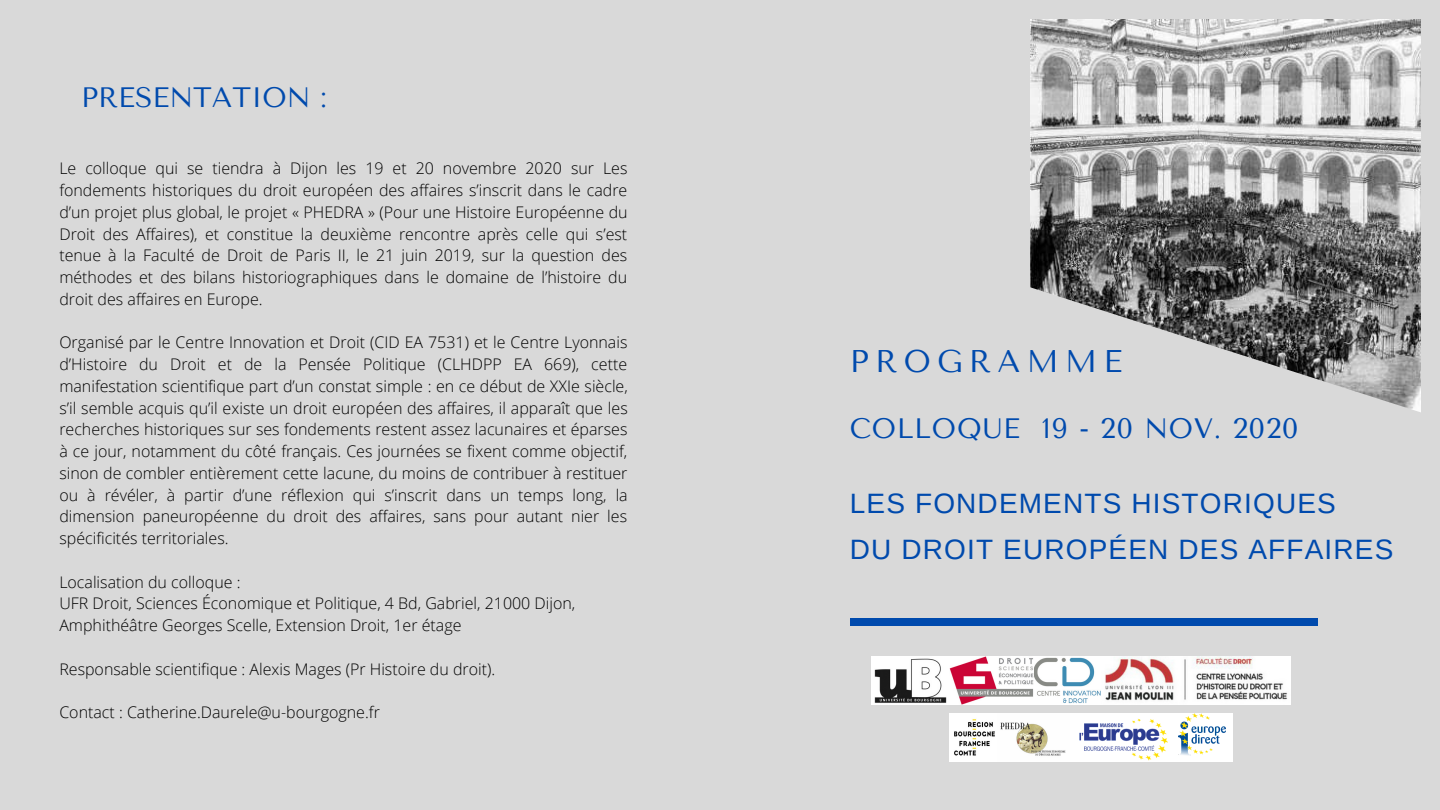
<style>
.page{position:relative;width:1440px;height:810px;background:#d9d9d9}
.page>*{position:absolute;margin:0;border:0;box-sizing:border-box;transform-origin:0 0}
.t1{font:31.2px "Tenor Sans";letter-spacing:.2em;color:#004aad}
.t2{font:28px/46.5px "Arimo";letter-spacing:.04em;color:#004aad}
.t3{font:28px "Tenor Sans";letter-spacing:.025em;color:#004aad}
.t4{font:28px "Tenor Sans";color:#004aad}
.t5{font:300 16px/21.8px "Open Sans";color:#000;text-align:justify}
</style>
<div class="page">
<img style="left:1031px;top:20px;width:389px;height:48px">
<svg style="left:871px;top:68px;width:550px;height:646px"></svg>
<div style="left:850px;top:618px;width:468px;height:8px;background:#004aad"></div>
<img style="left:872px;top:657px;width:419px;height:48px">
<img style="left:949px;top:714px;width:121px;height:48px">
<div style="left:1070px;top:714px;width:163px;height:48px;background:#fff"></div>
<img style="left:1079px;top:718px;width:89px;height:43px">
<img style="left:1178px;top:714px;width:48px;height:42px">
<h2 class="t4" style="left:81px;top:81px;width:247px">PRESENTATION :</h2>
<p class="t5" style="left:59px;top:157px;width:570px">Le colloque qui se tiendra à Dijon les 19 et 20 novembre 2020 sur Les fondements historiques du droit européen des affaires s’inscrit dans le cadre d’un projet plus global, le projet « PHEDRA » (Pour une Histoire Européenne du Droit des Affaires), et constitue la deuxième rencontre après celle qui s’est tenue à la Faculté de Droit de Paris II, le 21 juin 2019, sur la question des méthodes et des bilans historiographiques dans le domaine de l’histoire du droit des affaires en Europe.</p>
<p class="t5" style="left:59px;top:331px;width:570px">Organisé par le Centre Innovation et Droit (CID EA 7531) et le Centre Lyonnais d’Histoire du Droit et de la Pensée Politique (CLHDPP EA 669), cette manifestation scientifique part d’un constat simple : en ce début de XXIe siècle, s’il semble acquis qu’il existe un droit européen des affaires, il apparaît que les recherches historiques sur ses fondements restent assez lacunaires et éparses à ce jour, notamment du côté français. Ces journées se fixent comme objectif, sinon de combler entièrement cette lacune, du moins de contribuer à restituer ou à révéler, à partir d’une réflexion qui s’inscrit dans un temps long, la dimension paneuropéenne du droit des affaires, sans pour autant nier les spécificités territoriales.</p>
<p class="t5" style="left:59px;top:570px;width:517px;text-align:left">Localisation du colloque :<br>UFR Droit, Sciences Économique et Politique, 4 Bd, Gabriel, 21000 Dijon,<br>Amphithéâtre Georges Scelle, Extension Droit, 1er étage</p>
<p class="t5" style="left:59px;top:657px;width:437px">Responsable scientifique : Alexis Mages (Pr Histoire du droit).</p>
<p class="t5" style="left:59px;top:701px;width:322px">Contact : Catherine.Daurele@u-bourgogne.fr</p>
<h1 class="t1" style="left:850px;top:343px;width:274px">PROGRAMME</h1>
<h2 class="t3" style="left:850px;top:413px;width:450px">COLLOQUE 19 - 20 NOV. 2020</h2>
<h2 class="t2" style="left:850px;top:480px;width:545px">LES FONDEMENTS HISTORIQUES<br>DU DROIT EUROPÉEN DES AFFAIRES</h2>
</div>
